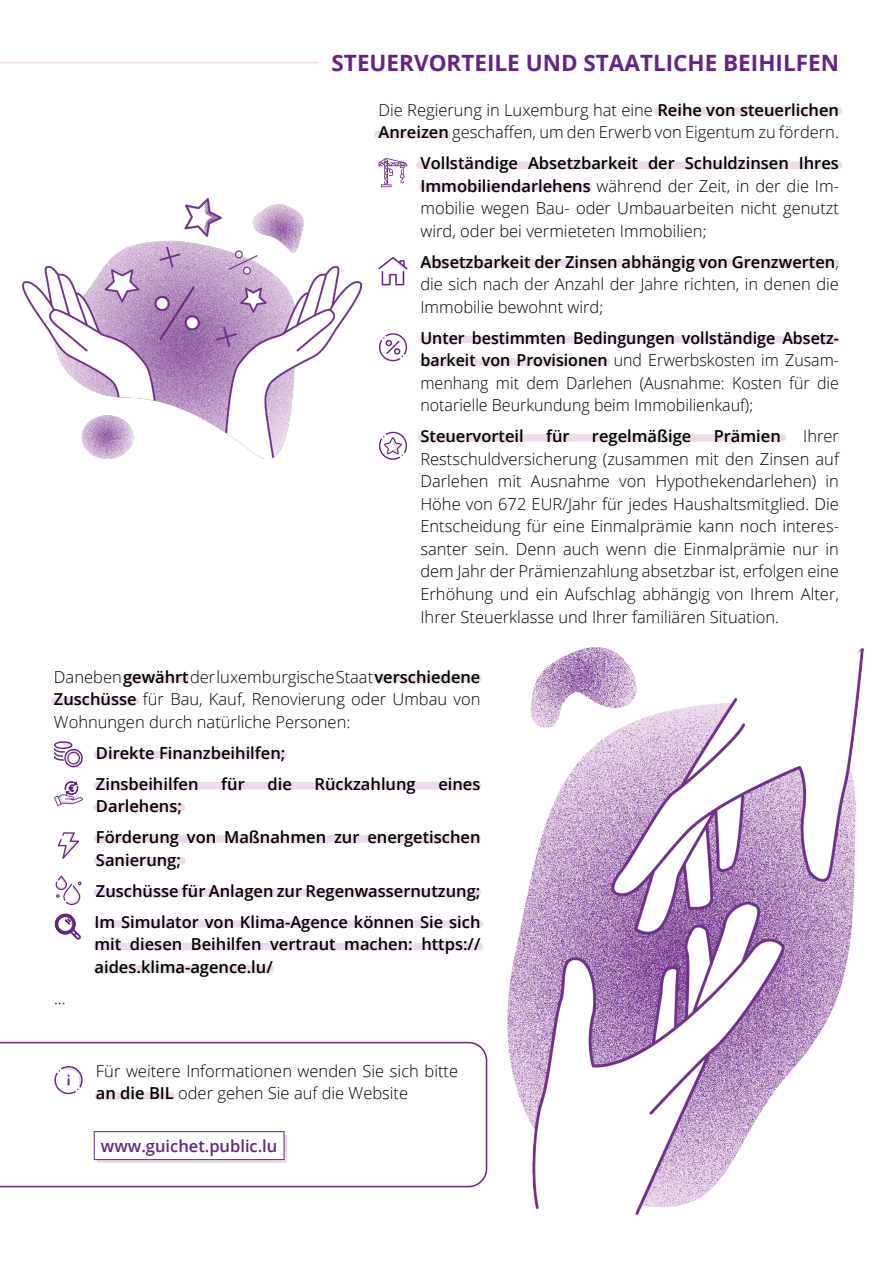
<style>
.page{position:relative;width:893px;height:1263px;background:#fff}
.page>*{position:absolute;margin:0;border:0;box-sizing:border-box;transform-origin:0 0}
.t1{font:700 22.5px "Open Sans";color:#662383}
.t2{font:300 16.5px/22.5px "Open Sans";color:#000;text-align:justify}
.t3{font:600 16.5px/31px "Open Sans";color:#000}
.t4{font:600 16.5px "Open Sans";color:#662383}
.s1{font-weight:600}
</style>
<div class="page">
<hr style="left:0;top:62px;width:318px;height:1px;background:#eddbec">
<svg style="left:0;top:1042px;width:486px;height:145px"></svg>
<div style="left:654px;top:107px;width:188px;height:8px;background:#eddbec;border-radius:4px"></div>
<div style="left:418px;top:434px;width:368px;height:8px;background:#eddbec;border-radius:4px"></div>
<div style="left:419px;top:358px;width:191px;height:8px;background:#eddbec;border-radius:4px"></div>
<div style="left:419px;top:336px;width:420px;height:7px;background:#eddbec;border-radius:4px"></div>
<div style="left:420px;top:259px;width:419px;height:8px;background:#eddbec;border-radius:4px"></div>
<div style="left:419px;top:183px;width:173px;height:8px;background:#eddbec;border-radius:4px"></div>
<div style="left:416px;top:162px;width:426px;height:7px;background:#eddbec;border-radius:4px"></div>
<div style="left:374px;top:131px;width:77px;height:7px;background:#eddbec;border-radius:4px"></div>
<div style="left:123px;top:674px;width:66px;height:8px;background:#eddbec;border-radius:4px"></div>
<div style="left:374px;top:674px;width:108px;height:8px;background:#eddbec;border-radius:4px"></div>
<div style="left:51px;top:697px;width:88px;height:8px;background:#eddbec;border-radius:4px"></div>
<div style="left:94px;top:750px;width:193px;height:8px;background:#eddbec;border-radius:4px"></div>
<div style="left:94px;top:782px;width:387px;height:7px;background:#eddbec;border-radius:4px"></div>
<div style="left:94px;top:835px;width:387px;height:7px;background:#eddbec;border-radius:4px"></div>
<div style="left:94px;top:889px;width:387px;height:7px;background:#eddbec;border-radius:4px"></div>
<div style="left:94px;top:920px;width:389px;height:8px;background:#eddbec;border-radius:4px"></div>
<div style="left:94px;top:943px;width:389px;height:7px;background:#eddbec;border-radius:4px"></div>
<div style="left:94px;top:965px;width:180px;height:8px;background:#eddbec;border-radius:4px"></div>
<div style="left:93px;top:857px;width:92px;height:7px;background:#eddbec;border-radius:4px"></div>
<div style="left:93px;top:804px;width:92px;height:7px;background:#eddbec;border-radius:4px"></div>
<div style="left:95px;top:1092px;width:80px;height:7px;background:#eddbec;border-radius:4px"></div>
<svg style="left:378px;top:158px;width:30px;height:29px"></svg>
<svg style="left:378px;top:257px;width:30px;height:28px"></svg>
<svg style="left:379px;top:333px;width:29px;height:29px"></svg>
<svg style="left:378px;top:431px;width:30px;height:29px"></svg>
<svg style="left:54px;top:741px;width:29px;height:26px"></svg>
<svg style="left:54px;top:781px;width:29px;height:25px"></svg>
<svg style="left:58px;top:832px;width:21px;height:27px"></svg>
<svg style="left:56px;top:876px;width:26px;height:29px"></svg>
<svg style="left:55px;top:914px;width:26px;height:25px"></svg>
<div style="left:97px;top:1135px;width:190px;height:28px;background:linear-gradient(to right,#eddbec,#eddbec)"></div>
<div style="left:94px;top:1131px;width:191px;height:29px;background:#fff;border:1px solid #5d2b7e"></div>
<svg style="left:54px;top:1065px;width:29px;height:29px"></svg>
<img style="left:23px;top:198px;width:339px;height:261px">
<img style="left:486px;top:647px;width:378px;height:568px">
<h1 class="t1" style="left:332px;top:47px;width:509px">STEUERVORTEILE UND STAATLICHE BEIHILFEN</h1>
<p class="t2" style="left:378px;top:98px;width:462px">Die Regierung in Luxemburg hat eine <span class="s1">Reihe von steuerlichen<br>Anreizen</span> geschaffen, um den Erwerb von Eigentum zu fördern.</p>
<p class="t2" style="left:420px;top:152px;width:420px"><span class="s1">Vollständige Absetzbarkeit der Schuldzinsen Ihres Immobiliendarlehens</span> während der Zeit, in der die Im&shy;mobilie wegen Bau- oder Umbauarbeiten nicht genutzt wird, oder bei vermieteten Immobilien;</p>
<p class="t2" style="left:420px;top:250px;width:420px"><span class="s1">Absetzbarkeit der Zinsen abhängig von Grenzwerten</span>, die sich nach der Anzahl der Jahre richten, in denen die Immobilie bewohnt wird;</p>
<p class="t2" style="left:420px;top:326px;width:420px"><span class="s1">Unter bestimmten Bedingungen vollständige Absetz&shy;barkeit von Provisionen</span> und Erwerbskosten im Zusam&shy;menhang mit dem Darlehen (Ausnahme: Kosten für die notarielle Beurkundung beim Immobilienkauf);</p>
<p class="t3" style="left:420px;top:421px;width:105px">Steuervorteil</p>
<p class="t3" style="left:546px;top:421px;width:25px">für</p>
<p class="t3" style="left:592px;top:421px;width:101px">regelmäßige</p>
<p class="t3" style="left:714px;top:421px;width:69px">Prämien</p>
<p class="t2" style="left:420px;top:425px;width:420px;text-indent:383px">Ihrer Restschuldversicherung (zusammen mit den Zinsen auf Darlehen mit Ausnahme von Hypothekendarlehen) in Höhe von 672 EUR/Jahr für jedes Haushaltsmitglied. Die Entscheidung für eine Einmalprämie kann noch interes&shy;santer sein. Denn auch wenn die Einmalprämie nur in dem Jahr der Prämienzahlung absetzbar ist, erfolgen eine Erhöhung und ein Aufschlag abhängig von Ihrem Alter, Ihrer Steuerklasse und Ihrer familiären Situation.</p>
<p class="t2" style="left:54px;top:665px;width:428px">Daneben <span class="s1">gewährt</span> der luxemburgische Staat <span class="s1">verschiedene Zuschüsse</span> für Bau, Kauf, Renovierung oder Umbau von Wohnungen durch natürliche Personen:</p>
<p class="t3" style="left:96px;top:737px;width:191px">Direkte Finanzbeihilfen;<br>Zinsbeihilfen</p>
<p class="t3" style="left:221px;top:768px;width:25px">für</p>
<p class="t3" style="left:267px;top:768px;width:26px">die</p>
<p class="t3" style="left:314px;top:768px;width:103px">Rückzahlung</p>
<p class="t3" style="left:438px;top:768px;width:44px">eines</p>
<p class="t3" style="left:96px;top:790px;width:386px">Darlehens;<br>Förderung von Maßnahmen zur energetischen</p>
<p class="t3" style="left:94px;top:844px;width:387px">Sanierung;<br>Zuschüsse für Anlagen zur Regenwassernutzung;<br>Im Simulator von Klima-Agence können Sie sich</p>
<p class="t3" style="left:94px;top:933px;width:387px;line-height:22.5px">mit diesen Beihilfen vertraut machen: https:// aides.klima-agence.lu/</p>
<p class="t2" style="left:54px;top:986px;width:13px">...</p>
<p class="t2" style="left:96px;top:1059px;width:364px">Für weitere Informationen wenden Sie sich bitte <span class="s1">an die BIL</span> oder gehen Sie auf die Website</p>
<p class="t4" style="left:101px;top:1134px;width:178px">www.guichet.public.lu</p>
</div>
